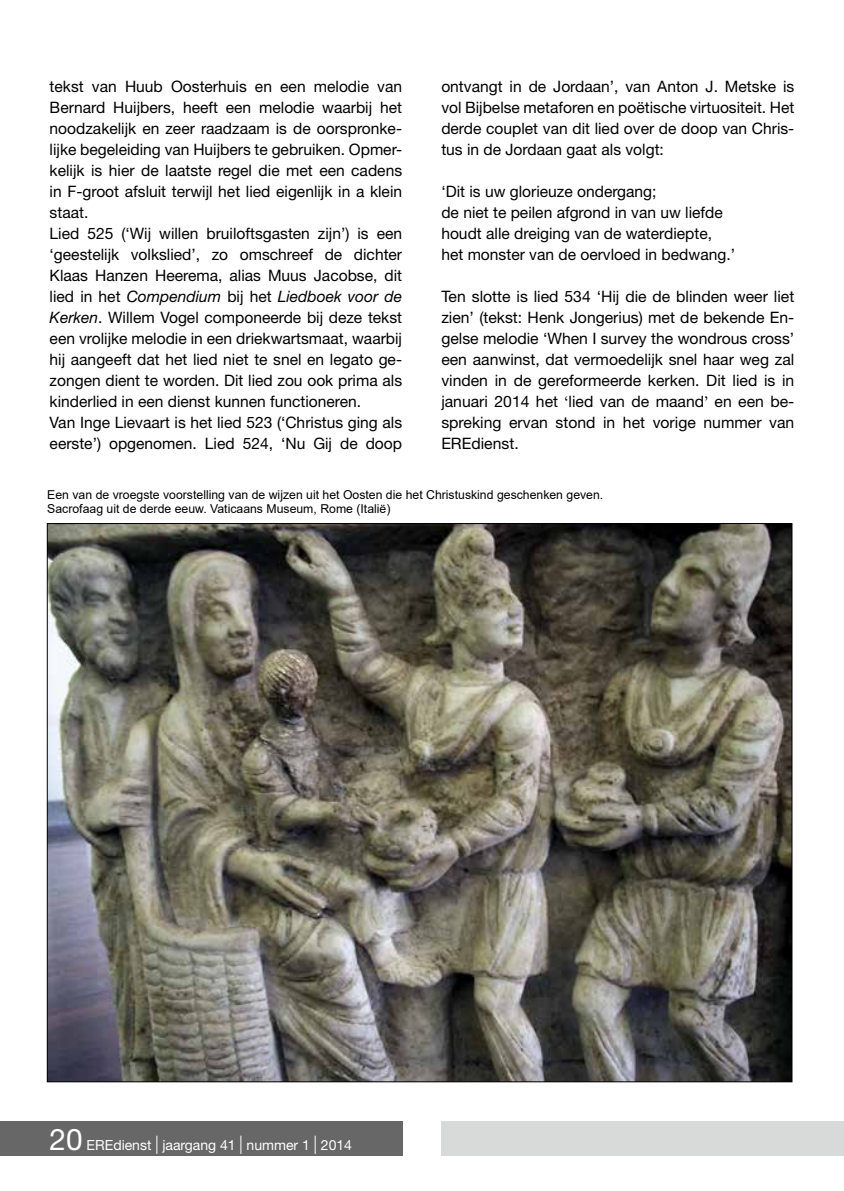
<style>
.page{position:relative;width:844px;height:1191px;background:#fff}
.page>*{position:absolute;margin:0;border:0;box-sizing:border-box;transform-origin:0 0}
.t1{font:15.75px/21px "Helvetica Neue LT Std";color:#000}
.t2{font:14px "Helvetica Neue LT Std";color:#fff}
.t3{font:12.25px/14.7px "Arial";color:#000}
.s1{font-style:italic}
.s2{font-family:"Beaufort Pro"}
.s3{font-size:29.75px}
.s4{font-size:18.2px}
</style>
<div class="page">
<div style="left:0;top:1121px;width:402px;height:35px;background:#676767"></div>
<hr style="left:843px;top:1121px;width:1px;height:35px;background:#d8d9d9">
<div style="left:441px;top:1121px;width:402px;height:35px;background:#d8d9d9"></div>
<img style="left:49px;top:525px;width:741px;height:555px">
<p class="t1" style="left:50px;top:75px;width:354px">tekst van Huub Oosterhuis en een melodie van Bernard Huijbers, heeft een melodie waarbij het noodzakelijk en zeer raadzaam is de oorspronke&shy;lijke begeleiding van Huijbers te gebruiken. Opmer&shy;kelijk is hier de laatste regel die met een cadens in F-groot afsluit terwijl het lied eigenlijk in a klein staat.<br>Lied 525 (‘Wij willen bruiloftsgasten zijn’) is een ‘geestelijk volkslied’, zo omschreef de dichter Klaas Hanzen Heerema, alias Muus Jacobse, dit lied in het <span class="s1">Compendium</span> bij het <span class="s1">Liedboek voor de Kerken</span>. Willem Vogel componeerde bij deze tekst een vrolijke melodie in een driekwartsmaat, waarbij hij aangeeft dat het lied niet te snel en legato ge&shy;zongen dient te worden. Dit lied zou ook prima als kinderlied in een dienst kunnen functioneren.<br>Van Inge Lievaart is het lied 523 (‘Christus ging als eerste’) opgenomen. Lied 524, ‘Nu Gij de doop</p>
<p class="t1" style="left:441px;top:75px;width:354px;text-align:justify">ontvangt in de Jordaan’, van Anton J. Metske is vol Bijbelse metaforen en poëtische virtuositeit. Het derde couplet van dit lied over de doop van Chris&shy;tus in de Jordaan gaat als volgt:</p>
<p class="t1" style="left:441px;top:180px;width:295px">‘Dit is uw glorieuze ondergang;<br>de niet te peilen afgrond in van uw liefde houdt alle dreiging van de waterdiepte, het monster van de oervloed in bedwang.’</p>
<p class="t1" style="left:441px;top:285px;width:354px;text-align:justify">Ten slotte is lied 534 ‘Hij die de blinden weer liet zien’ (tekst: Henk Jongerius) met de bekende En&shy;gelse melodie ‘When I survey the wondrous cross’ een aanwinst, dat vermoedelijk snel haar weg zal vinden in de gereformeerde kerken. Dit lied is in januari 2014 het <span class="s2">‘</span>lied van de maand<span class="s2">’</span> en een be&shy;spreking ervan stond in het vorige nummer van EREdienst.</p>
<p class="t3" style="left:47px;top:487px;width:557px">Een van de vroegste voorstelling van de wijzen uit het Oosten die het Christuskind geschenken geven.<br>Sacrofaag uit de derde eeuw. Vaticaans Museum, Rome (Italië)</p>
<p class="t2" style="left:50px;top:1136px;width:304px"><span class="s3">20</span> EREdienst <span class="s4">|</span> jaargang 41 <span class="s4">|</span> nummer 1 <span class="s4">|</span> 2014</p>
</div>
